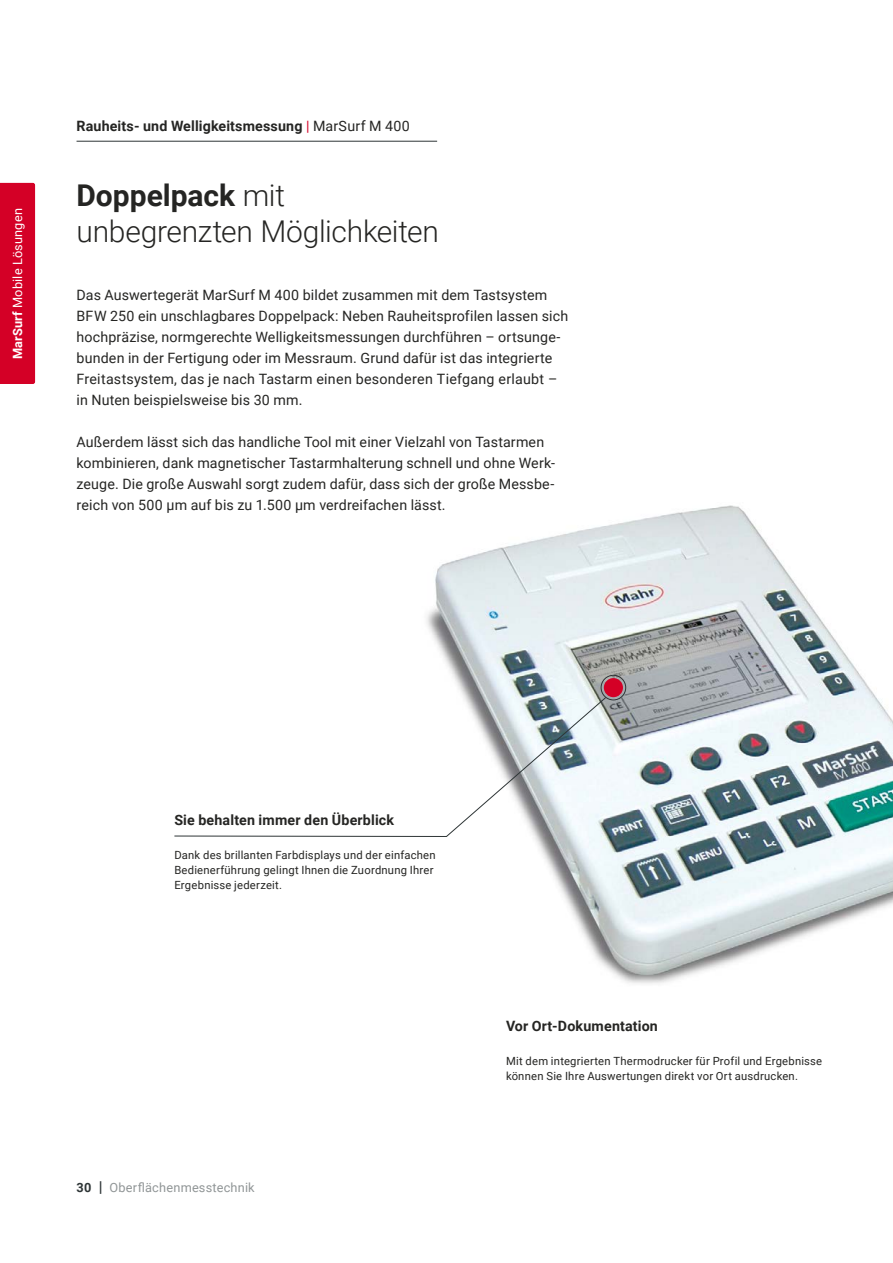
<style>
.page{position:relative;width:893px;height:1263px;background:#fff}
.page>*{position:absolute;margin:0;border:0;box-sizing:border-box;transform-origin:0 0}
.H2_20pt_Light{font:300 30px/36px "Roboto";letter-spacing:-.01em;color:#252523}
.Einleitung_9_5_Regul{font:14.25px/21px "Roboto";letter-spacing:.01em;color:#252523}
.Einleitung_9_5_Regul-2{font:700 14.25px "Roboto";letter-spacing:.01em;color:#252523}
.Dachzeile_9_5pt_Regu{font:700 14.25px "Roboto";letter-spacing:.01em;color:#252523}
.t1{font:12.75px "Roboto";letter-spacing:.015em;color:#919697}
.t2{font:12.75px "Roboto";letter-spacing:.015em;color:#fff}
.Infotext_7_5pt_Regul{font:11.25px/15px "Roboto";letter-spacing:.02em;color:#252523}
.s1{font-weight:700}
.s2{font-weight:400;color:#d40026}
.s3{font-weight:400}
.s4{font-weight:700;color:#2e3536}
.s5{font-weight:700;font-size:15px;color:#2e3536}
</style>
<div class="page">
<div style="left:0;top:183px;width:35px;height:201px;background:#d40026"></div>
<img style="left:426px;top:505px;width:467px;height:479px">
<hr style="left:77px;top:141px;width:360px;height:1px;background:#2e3536">
<svg style="left:174px;top:696px;width:433px;height:141px"></svg>
<div style="left:601px;top:675px;width:25px;height:25px;border:1px solid #2e3536;border-radius:50%"></div>
<div style="left:604px;top:678px;width:19px;height:19px;background:#d40026;border-radius:50%"></div>
<p class="t2" style="left:9px;top:359px;width:153px;rotate:-90deg"><span class="s1">MarSurf</span> Mobile Lösungen</p>
<p class="Dachzeile_9_5pt_Regu" style="left:77px;top:116px;width:335px">Rauheits- und Welligkeitsmessung <span class="s2">|</span> <span class="s3">MarSurf M 400</span></p>
<p class="H2_20pt_Light" style="left:77px;top:176px;width:364px"><span class="s1">Doppelpack</span> mit unbegrenzten Möglichkeiten</p>
<p class="Einleitung_9_5_Regul" style="left:77px;top:284px;width:493px">Das Auswertegerät MarSurf M 400 bildet zusammen mit dem Tastsystem BFW 250 ein unschlagbares Doppelpack: Neben Rauheitsprofilen lassen sich hochpräzise, normgerechte Welligkeitsmessungen durchführen – ortsunge&shy;bunden in der Fertigung oder im Messraum. Grund dafür ist das integrierte Freitastsystem, das je nach Tastarm einen besonderen Tiefgang erlaubt – in Nuten beispielsweise bis 30 mm.</p>
<p class="Einleitung_9_5_Regul" style="left:77px;top:431px;width:480px">Außerdem lässt sich das handliche Tool mit einer Vielzahl von Tastarmen kombinieren, dank magnetischer Tastarmhalterung schnell und ohne Werk&shy;zeuge. Die große Auswahl sorgt zudem dafür, dass sich der große Messbe&shy;reich von 500 µm auf bis zu 1.500 µm verdreifachen lässt.</p>
<p class="Einleitung_9_5_Regul-2" style="left:174px;top:810px;width:221px">Sie behalten immer den Überblick</p>
<p class="Infotext_7_5pt_Regul" style="left:174px;top:847px;width:263px">Dank des brillanten Farbdisplays und der einfachen<br>Bedienerführung gelingt Ihnen die Zuordnung Ihrer<br>Ergebnisse jederzeit.</p>
<p class="t1" style="left:77px;top:1179px;width:180px"><span class="s4">30</span> <span class="s5">|</span> Oberflächenmesstechnik</p>
<p class="Einleitung_9_5_Regul-2" style="left:506px;top:1016px;width:153px">Vor Ort-Dokumentation</p>
<p class="Infotext_7_5pt_Regul" style="left:506px;top:1053px;width:318px">Mit dem integrierten Thermodrucker für Profil und Ergebnisse können Sie Ihre Auswertungen direkt vor Ort ausdrucken.</p>
</div>
